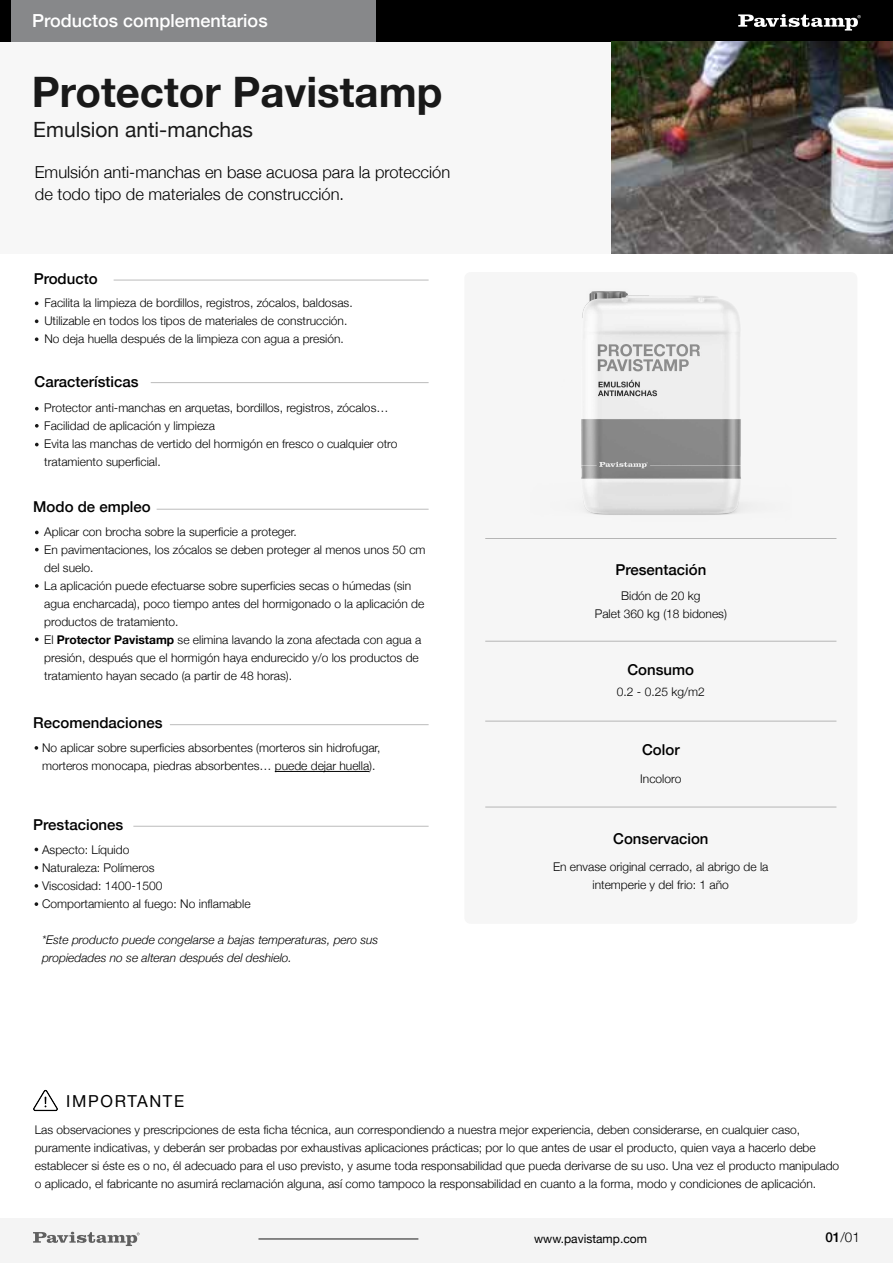
<style>
.page{position:relative;width:893px;height:1263px;background:#fff}
.page>*{position:absolute;margin:0;border:0;box-sizing:border-box;transform-origin:0 0}
.t1{font:700 42px "Helvetica Neue";color:#191919}
.t2{font:21px "Helvetica Neue";color:#191919}
.t3{font:500 18px "Helvetica Neue";color:#fff}
.t4{font:300 16.5px/22.5px "Helvetica Neue";color:#000}
.t5{font:16.5px "Helvetica Neue";letter-spacing:.1em;color:#000}
.t6{font:500 15px "Helvetica Neue";color:#000}
.t7{font:300 13.5px "Helvetica Neue";color:#000}
.t8{font:300 12px/18px "Helvetica Neue";color:#000}
.t9{font:italic 300 12px/18px "Helvetica Neue";color:#000}
.t10{font:12px "Helvetica Neue";color:#000}
.s1{font-weight:700}
.s2{font-weight:500}
</style>
<div class="page">
<div style="left:0;top:1218px;width:893px;height:45px;background:#f4f4f4"></div>
<div style="left:0;top:41px;width:615px;height:212px;background:#f7f7f7"></div>
<div style="left:0;top:0;width:376px;height:41px;background:#87888a"></div>
<div style="left:376px;top:0;width:517px;height:41px;background:#000"></div>
<svg style="left:738px;top:14px;width:123px;height:17px"></svg>
<div style="left:0;top:0;width:11px;height:41px;background:#000"></div>
<svg style="left:33px;top:1232px;width:107px;height:14px"></svg>
<hr style="left:258px;top:1239px;width:160px;height:1px;background:#191919">
<img style="left:611px;top:41px;width:282px;height:212px">
<hr style="left:114px;top:280px;width:315px;height:1px;background:#191919">
<svg style="left:35px;top:301px;width:3px;height:4px"></svg>
<svg style="left:35px;top:319px;width:3px;height:4px"></svg>
<svg style="left:35px;top:337px;width:3px;height:4px"></svg>
<hr style="left:151px;top:382px;width:278px;height:1px;background:#191919">
<hr style="left:157px;top:509px;width:272px;height:1px;background:#191919">
<hr style="left:170px;top:724px;width:259px;height:1px;background:#191919">
<svg style="left:35px;top:407px;width:4px;height:3px"></svg>
<svg style="left:35px;top:424px;width:4px;height:4px"></svg>
<svg style="left:35px;top:443px;width:4px;height:3px"></svg>
<div style="left:464px;top:272px;width:393px;height:652px;background:#f4f4f4;border-radius:6px"></div>
<hr style="left:485px;top:641px;width:351px;height:1px;background:#191919">
<hr style="left:485px;top:538px;width:351px;height:1px;background:#191919">
<hr style="left:485px;top:721px;width:351px;height:1px;background:#191919">
<hr style="left:485px;top:807px;width:351px;height:1px;background:#191919">
<img style="left:581px;top:291px;width:160px;height:224px">
<hr style="left:275px;top:771px;width:94px;height:1px;background:#000">
<svg style="left:35px;top:746px;width:3px;height:4px"></svg>
<hr style="left:133px;top:826px;width:296px;height:1px;background:#191919">
<svg style="left:35px;top:884px;width:3px;height:4px"></svg>
<svg style="left:35px;top:902px;width:3px;height:4px"></svg>
<img style="left:34px;top:1089px;width:23px;height:23px">
<svg style="left:35px;top:531px;width:4px;height:3px"></svg>
<svg style="left:35px;top:548px;width:4px;height:3px"></svg>
<svg style="left:35px;top:584px;width:4px;height:4px"></svg>
<svg style="left:35px;top:637px;width:4px;height:4px"></svg>
<h3 class="t3" style="left:32px;top:6px;width:237px">Productos complementarios</h3>
<h1 class="t1" style="left:32px;top:59px;width:412px">Protector Pavistamp</h1>
<h2 class="t2" style="left:33px;top:115px;width:221px">Emulsion anti-manchas</h2>
<h3 class="t4" style="left:35px;top:160px;width:417px">Emulsión anti-manchas en base acuosa para la protección de todo tipo de materiales de construcción.</h3>
<p class="t6" style="left:34px;top:267px;width:65px">Producto</p>
<p class="t8" style="left:44px;top:293px;width:310px">Facilita la limpieza de bordillos, registros, zócalos, baldosas.<br>Utilizable en todos los tipos de materiales de construcción.<br>No deja huella después de la limpieza con agua a presión.</p>
<p class="t6" style="left:35px;top:369px;width:106px">Características</p>
<p class="t8" style="left:44px;top:398px;width:355px">Protector anti-manchas en arquetas, bordillos, registros, zócalos… Facilidad de aplicación y limpieza<br>Evita las manchas de vertido del hormigón en fresco o cualquier otro tratamiento superficial.</p>
<p class="t6" style="left:33px;top:494px;width:119px">Modo de empleo</p>
<p class="t8" style="left:44px;top:522px;width:383px">Aplicar con brocha sobre la superficie a proteger.<br>En pavimentaciones, los zócalos se deben proteger al menos unos 50 cm del suelo.<br>La aplicación puede efectuarse sobre superficies secas o húmedas (sin agua encharcada), poco tiempo antes del hormigonado o la aplicación de productos de tratamiento.<br>El <span class="s1">Protector Pavistamp</span> se elimina lavando la zona afectada con agua a presión, después que el hormigón haya endurecido y/o los productos de tratamiento hayan secado (a partir de 48 horas).</p>
<p class="t6" style="left:33px;top:711px;width:131px">Recomendaciones</p>
<p class="t8" style="left:42px;top:738px;width:340px">No aplicar sobre superficies absorbentes (morteros sin hidrofugar, morteros monocapa, piedras absorbentes… puede dejar huella).</p>
<p class="t6" style="left:33px;top:812px;width:92px">Prestaciones</p>
<p class="t8" style="left:42px;top:840px;width:210px">Aspecto: Líquido<br>Naturaleza: Polímeros<br>Viscosidad: 1400-1500<br>Comportamiento al fuego: No inflamable</p>
<p class="t9" style="left:42px;top:930px;width:338px">*Este producto puede congelarse a bajas temperaturas, pero sus propiedades no se alteran después del deshielo.</p>
<p class="t6" style="left:615px;top:557px;width:92px">Presentación</p>
<p class="t8" style="left:595px;top:586px;width:134px;text-align:center">Bidón de 20 kg<br>Palet 360 kg (18 bidones)</p>
<p class="t6" style="left:627px;top:658px;width:68px">Consumo</p>
<p class="t8" style="left:617px;top:682px;width:89px">0.2 - 0.25 kg/m2</p>
<p class="t6" style="left:642px;top:737px;width:39px">Color</p>
<p class="t8" style="left:640px;top:768px;width:43px">Incoloro</p>
<p class="t6" style="left:613px;top:826px;width:97px">Conservacion</p>
<p class="t8" style="left:553px;top:856px;width:217px;text-align:center">En envase original cerrado, al abrigo de la intemperie y del frio: 1 año</p>
<h3 class="t5" style="left:66px;top:1089px;width:119px">IMPORTANTE</h3>
<p class="t8" style="left:35px;top:1119px;width:806px">Las observaciones y prescripciones de esta ficha técnica, aun correspondiendo a nuestra mejor experiencia, deben considerarse, en cualquier caso, puramente indicativas, y deberán ser probadas por exhaustivas aplicaciones prácticas; por lo que antes de usar el producto, quien vaya a hacerlo debe establecer si éste es o no, él adecuado para el uso previsto, y asume toda responsabilidad que pueda derivarse de su uso. Una vez el producto manipulado o aplicado, el fabricante no asumirá reclamación alguna, así como tampoco la responsabilidad en cuanto a la forma, modo y condiciones de aplicación.</p>
<p class="t10" style="left:534px;top:1230px;width:114px">www.pavistamp.com</p>
<p class="t7" style="left:825px;top:1226px;width:36px"><span class="s2">01</span>/01</p>
</div>
